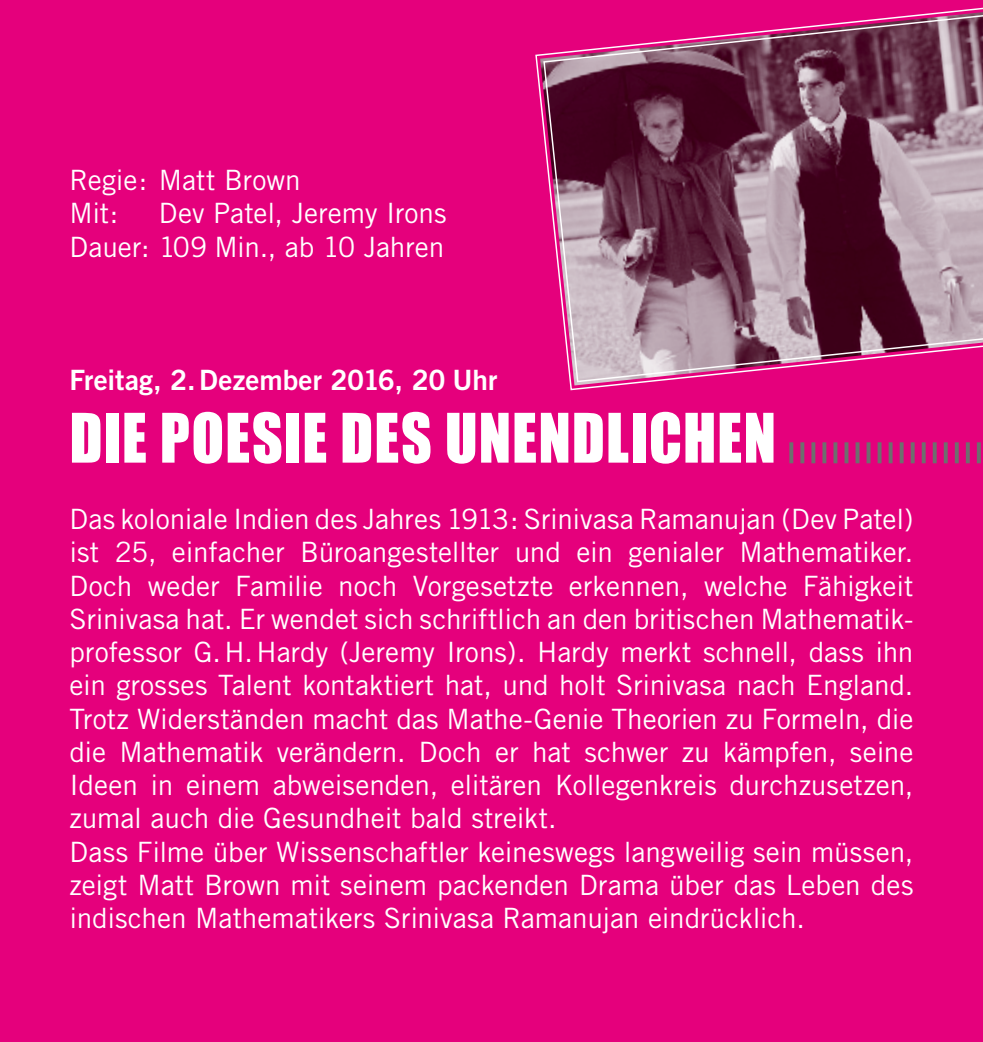
<style>
.page{position:relative;width:983px;height:1042px;background:#fff}
.page>*{position:absolute;margin:0;border:0;box-sizing:border-box;transform-origin:0 0}
.t1{font:63px "Impact";letter-spacing:.02em;color:#fff;scale:.95 1}
.t2{font:28px/33.2px "Trade Gothic";color:#fff}
.t3{font:28px "Trade Gothic Bold Two";color:#fff}
</style>
<div class="page">
<div style="left:0;top:0;width:982px;height:1042px;background:#e5007c"></div>
<svg style="left:789px;top:442px;width:4px;height:21px"></svg>
<svg style="left:800px;top:442px;width:4px;height:21px"></svg>
<svg style="left:811px;top:442px;width:4px;height:21px"></svg>
<svg style="left:822px;top:442px;width:4px;height:21px"></svg>
<svg style="left:833px;top:442px;width:4px;height:21px"></svg>
<svg style="left:844px;top:442px;width:4px;height:21px"></svg>
<svg style="left:855px;top:442px;width:4px;height:21px"></svg>
<svg style="left:866px;top:442px;width:4px;height:21px"></svg>
<svg style="left:877px;top:442px;width:4px;height:21px"></svg>
<svg style="left:888px;top:442px;width:4px;height:21px"></svg>
<svg style="left:899px;top:442px;width:4px;height:21px"></svg>
<svg style="left:910px;top:442px;width:4px;height:21px"></svg>
<svg style="left:921px;top:442px;width:4px;height:21px"></svg>
<svg style="left:932px;top:442px;width:4px;height:21px"></svg>
<svg style="left:943px;top:442px;width:4px;height:21px"></svg>
<svg style="left:954px;top:442px;width:4px;height:21px"></svg>
<svg style="left:965px;top:442px;width:4px;height:21px"></svg>
<svg style="left:976px;top:442px;width:4px;height:21px"></svg>
<svg style="left:982px;top:442px;width:1px;height:21px"></svg>
<svg style="left:542px;top:12px;width:440px;height:371px"></svg>
<p class="t2" style="left:69px;top:163px;width:233px">Regie: Matt Brown<br>Mit:</p>
<p class="t2" style="left:69px;top:196px;width:378px;text-align:right">Dev Patel, Jeremy Irons<br>Dauer: 109 Min., ab 10 Jahren</p>
<p class="t3" style="left:69px;top:362px;width:429px">Freitag, 2.Dezember 2016, 20 Uhr</p>
<h1 class="t1" style="left:69px;top:389px;width:745px">DIE POESIE DES UNENDLICHEN</h1>
<p class="t2" style="left:69px;top:502px;width:845px">Das koloniale Indien des Jahres 1913: Srinivasa Ramanujan (Dev Patel) ist 25, einfacher Büroangestellter und ein genialer Mathematiker.<br>Doch weder Familie noch Vorgesetzte erkennen, welche Fähigkeit Srinivasa hat. Er wendet sich schriftlich an den britischen Mathematik&shy;professor G.H.Hardy (Jeremy Irons). Hardy merkt schnell, dass ihn ein grosses Talent kontaktiert hat, und holt Srinivasa nach England.<br>Trotz Widerständen macht das Mathe-Genie Theorien zu Formeln, die die Mathematik verändern. Doch er hat schwer zu kämpfen, seine Ideen in einem abweisenden, elitären Kollegenkreis durchzusetzen, zumal auch die Gesundheit bald streikt.<br>Dass Filme über Wissenschaftler keineswegs langweilig sein müssen, zeigt Matt Brown mit seinem packenden Drama über das Leben des indischen Mathematikers Srinivasa Ramanujan eindrücklich.</p>
</div>
